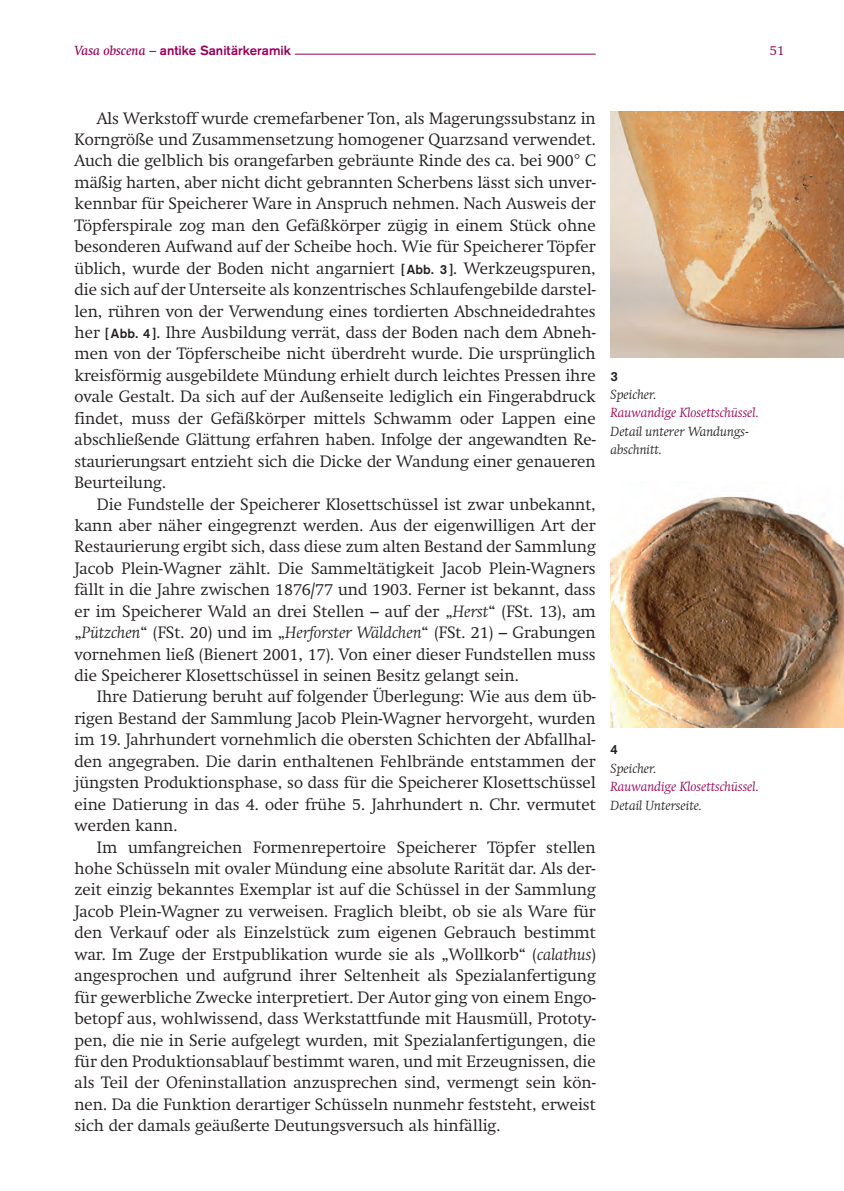
<style>
.page{position:relative;width:844px;height:1191px;background:#fff}
.page>*{position:absolute;margin:0;border:0;box-sizing:border-box;transform-origin:0 0}
.t1{font:300 16.28px/21.3px "Swift";color:#231f20;text-align:justify}
.t2{font:italic 300 13.12px/18.4px "Swift";color:#231f20}
.t3{font:italic 300 13.12px "Swift";color:#950058}
.t4{font:500 13.12px "Akzidenz Grotesk Std";color:#950058}
.t5{font:300 13.12px "Swift";color:#950058}
.t6{font:500 13.12px "Akzidenz Grotesk Std";color:#231f20}
.s1{font-family:"Swift";font-weight:400;font-style:italic}
.s2{font-family:"Swift";font-weight:300}
.s3{font-family:"Akzidenz Grotesk Std";font-weight:500;font-size:13.12px}
.s4{font-style:italic}
</style>
<div class="page">
<hr style="left:295px;top:54px;width:300px;height:1px;background:#950058">
<img style="left:610px;top:112px;width:233px;height:246px">
<img style="left:610px;top:496px;width:233px;height:231px">
<p class="t4" style="left:74px;top:42px;width:218px"><span class="s1">Vasa obscena</span> <span class="s2">–</span> antike Sanitärkeramik</p>
<p class="t5" style="left:769px;top:42px;width:16px">51</p>
<p class="t1" style="left:74px;top:107px;width:522px;text-indent:22px">Als Werkstoff wurde cremefarbener Ton, als Magerungssubstanz in Korngröße und Zusammensetzung homogener Quarzsand verwendet.<br>Auch die gelblich bis orangefarben gebräunte Rinde des ca. bei 900° C mäßig harten, aber nicht dicht gebrannten Scherbens lässt sich unver&shy;kennbar für Speicherer Ware in Anspruch nehmen. Nach Ausweis der Töpferspirale zog man den Gefäßkörper zügig in einem Stück ohne besonderen Aufwand auf der Scheibe hoch. Wie für Speicherer Töpfer üblich, wurde der Boden nicht angarniert <span class="s3">[Abb. 3 ]</span>. Werkzeugspuren, die sich auf der Unterseite als konzentrisches Schlaufengebilde darstel&shy;len, rühren von der Verwendung eines tordierten Abschneidedrahtes her <span class="s3">[ Abb. 4 ]</span>. Ihre Ausbildung verrät, dass der Boden nach dem Abneh&shy;men von der Töpferscheibe nicht überdreht wurde. Die ursprünglich kreisförmig ausgebildete Mündung erhielt durch leichtes Pressen ihre ovale Gestalt. Da sich auf der Außenseite lediglich ein Fingerabdruck findet, muss der Gefäßkörper mittels Schwamm oder Lappen eine abschließende Glättung erfahren haben. Infolge der angewandten Re&shy;staurierungsart entzieht sich die Dicke der Wandung einer genaueren Beurteilung.</p>
<p class="t1" style="left:74px;top:493px;width:522px;text-indent:22px">Die Fundstelle der Speicherer Klosettschüssel ist zwar unbekannt, kann aber näher eingegrenzt werden. Aus der eigenwilligen Art der Restaurierung ergibt sich, dass diese zum alten Bestand der Sammlung Jacob Plein-Wagner zählt. Die Sammeltätigkeit Jacob Plein-Wagners fällt in die Jahre zwischen 1876/77 und 1903. Ferner ist bekannt, dass er im Speicherer Wald an drei Stellen – auf der „<span class="s4">Herst</span>“ (FSt. 13), am „<span class="s4">Pützchen</span>“ (FSt. 20) und im „<span class="s4">Herforster Wäldchen</span>“ (FSt. 21) – Grabungen vornehmen ließ (Bienert 2001, 17). Von einer dieser Fundstellen muss die Speicherer Klosettschüssel in seinen Besitz gelangt sein.</p>
<p class="t1" style="left:74px;top:686px;width:522px;text-indent:22px">Ihre Datierung beruht auf folgender Überlegung: Wie aus dem üb&shy;rigen Bestand der Sammlung Jacob Plein-Wagner hervorgeht, wurden im 19. Jahrhundert vornehmlich die obersten Schichten der Abfallhal&shy;den angegraben. Die darin enthaltenen Fehlbrände entstammen der jüngsten Produktionsphase, so dass für die Speicherer Klosettschüssel eine Datierung in das 4. oder frühe 5. Jahrhundert n. Chr. vermutet werden kann.</p>
<p class="t1" style="left:74px;top:836px;width:522px;text-indent:22px">Im umfangreichen Formenrepertoire Speicherer Töpfer stellen hohe Schüsseln mit ovaler Mündung eine absolute Rarität dar. Als der&shy;zeit einzig bekanntes Exemplar ist auf die Schüssel in der Sammlung Jacob Plein-Wagner zu verweisen. Fraglich bleibt, ob sie als Ware für den Verkauf oder als Einzelstück zum eigenen Gebrauch bestimmt war. Im Zuge der Erstpublikation wurde sie als „Wollkorb“ (<span class="s4">calathus</span>) angesprochen und aufgrund ihrer Seltenheit als Spezialanfertigung für gewerbliche Zwecke interpretiert. Der Autor ging von einem Engo&shy;betopf aus, wohlwissend, dass Werkstattfunde mit Hausmüll, Prototy&shy;pen, die nie in Serie aufgelegt wurden, mit Spezialanfertigungen, die für den Produktionsablauf bestimmt waren, und mit Erzeugnissen, die als Teil der Ofeninstallation anzusprechen sind, vermengt sein kön&shy;nen. Da die Funktion derartiger Schüsseln nunmehr feststeht, erweist sich der damals geäußerte Deutungsversuch als hinfällig.</p>
<p class="t6" style="left:610px;top:368px;width:9px">3</p>
<p class="t2" style="left:610px;top:385px;width:47px">Speicher.</p>
<p class="t3" style="left:610px;top:405px;width:150px">Rauwandige Klosettschüssel.</p>
<p class="t2" style="left:610px;top:422px;width:139px">Detail unterer Wandungs&shy;abschnitt.</p>
<p class="t6" style="left:610px;top:742px;width:9px">4</p>
<p class="t2" style="left:610px;top:759px;width:47px">Speicher.</p>
<p class="t3" style="left:610px;top:779px;width:150px">Rauwandige Klosettschüssel.</p>
<p class="t2" style="left:610px;top:796px;width:93px">Detail Unterseite.</p>
</div>
